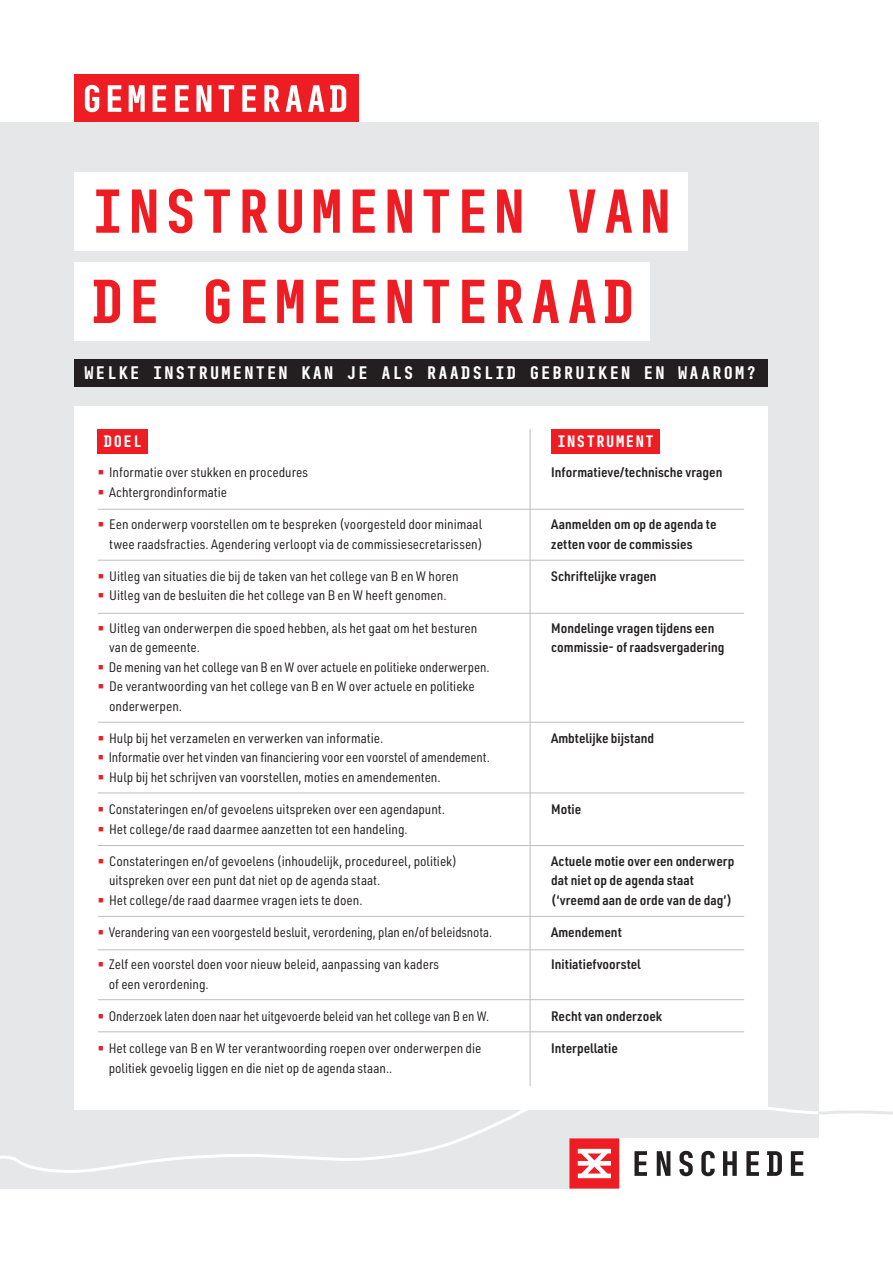
<style>
.page{position:relative;width:893px;height:1263px;background:#fff}
.page>*{position:absolute;margin:0;border:0;box-sizing:border-box;transform-origin:0 0}
.t1{font:700 56.1px/90.3px "BC Sklonar";letter-spacing:.1em;color:#ee1d23}
.t2{font:700 16.5px "BC Sklonar";letter-spacing:.135em;color:#fff}
.t3{font:700 15px "BC Sklonar";letter-spacing:.1em;color:#fff}
.t4{font:13.5px/19.5px "URWDIN Semi Cond";color:#231f20}
.t5{font:600 13.5px/19.5px "URWDIN Semi Cond";color:#231f20}
.s1{font-weight:600;color:#ec1d25}
</style>
<div class="page">
<div style="left:0;top:122px;width:819px;height:1066px;background:#e6e7e9"></div>
<svg style="left:821px;top:1110px;width:72px;height:5px"></svg>
<div style="left:74px;top:74px;width:285px;height:48px;background:#ee1d23"></div>
<svg style="left:85px;top:85px;width:261px;height:27px"></svg>
<div style="left:74px;top:172px;width:614px;height:78px;background:#fff"></div>
<div style="left:74px;top:262px;width:575px;height:79px;background:#fff"></div>
<div style="left:74px;top:359px;width:693px;height:27px;background:#231f20"></div>
<div style="left:74px;top:406px;width:693px;height:703px;background:#fff"></div>
<div style="left:551px;top:429px;width:109px;height:24px;background:#ee1d23"></div>
<div style="left:98px;top:429px;width:50px;height:24px;background:#ee1d23"></div>
<hr style="left:98px;top:509px;width:646px;height:1px;background:#bcbdc0">
<hr style="left:98px;top:560px;width:646px;height:1px;background:#bcbdc0">
<hr style="left:98px;top:613px;width:646px;height:1px;background:#bcbdc0">
<hr style="left:98px;top:722px;width:646px;height:1px;background:#bcbdc0">
<hr style="left:98px;top:792px;width:646px;height:1px;background:#bcbdc0">
<hr style="left:98px;top:845px;width:646px;height:1px;background:#bcbdc0">
<hr style="left:98px;top:916px;width:646px;height:1px;background:#bcbdc0">
<hr style="left:98px;top:949px;width:646px;height:1px;background:#bcbdc0">
<hr style="left:530px;top:429px;width:1px;height:657px;background:#bcbdc0">
<svg style="left:0;top:1077px;width:821px;height:112px"></svg>
<hr style="left:98px;top:1031px;width:646px;height:1px;background:#bcbdc0">
<hr style="left:98px;top:999px;width:646px;height:1px;background:#bcbdc0">
<h1 class="t1" style="left:92px;top:166px;width:580px">INSTRUMENTEN VAN<br>DE GEMEENTERAAD</h1>
<p class="t2" style="left:85px;top:363px;width:673px">WELKE INSTRUMENTEN KAN JE ALS RAADSLID GEBRUIKEN EN WAAROM?</p>
<p class="t3" style="left:104px;top:432px;width:39px">DOEL</p>
<p class="t3" style="left:557px;top:432px;width:98px">INSTRUMENT</p>
<p class="t5" style="left:551px;top:462px;width:173px">Informatieve/technische vragen</p>
<p class="t5" style="left:551px;top:514px;width:167px">Aanmelden om op de agenda te zetten voor de commissies</p>
<p class="t5" style="left:551px;top:566px;width:107px">Schriftelijke vragen</p>
<p class="t5" style="left:551px;top:617px;width:175px">Mondelinge vragen tijdens een commissie- of raadsvergadering</p>
<p class="t4" style="left:98px;top:462px;width:212px"><span class="s1">▬</span> Informatie over stukken en procedures <span class="s1">▬</span> Achtergrondinformatie</p>
<p class="t4" style="left:98px;top:514px;width:386px;text-align:right"><span class="s1">▬</span> Een onderwerp voorstellen om te bespreken (voorgesteld door minimaal twee raadsfracties. Agendering verloopt via de commissiesecretarissen)</p>
<p class="t4" style="left:98px;top:566px;width:362px"><span class="s1">▬</span> Uitleg van situaties die bij de taken van het college van B en W horen <span class="s1">▬</span> Uitleg van de besluiten die het college van B en W heeft genomen.</p>
<p class="t4" style="left:98px;top:618px;width:381px"><span class="s1">▬</span> Uitleg van onderwerpen die spoed hebben, als het gaat om het besturen</p>
<p class="t4" style="left:109px;top:637px;width:92px">van de gemeente.</p>
<p class="t4" style="left:98px;top:657px;width:393px"><span class="s1">▬</span> De mening van het college van B en W over actuele en politieke onderwerpen.</p>
<p class="t4" style="left:98px;top:676px;width:378px"><span class="s1">▬</span> De verantwoording van het college van B en W over actuele en politieke</p>
<p class="t4" style="left:109px;top:696px;width:74px">onderwerpen.</p>
<p class="t4" style="left:98px;top:728px;width:393px"><span class="s1">▬</span> Hulp bij het verzamelen en verwerken van informatie.<br><span class="s1">▬</span> Informatie over het vinden van financiering voor een voorstel of amendement. <span class="s1">▬</span> Hulp bij het schrijven van voorstellen, moties en amendementen.</p>
<p class="t4" style="left:98px;top:799px;width:349px"><span class="s1">▬</span> Constateringen en/of gevoelens uitspreken over een agendapunt. <span class="s1">▬</span> Het college/de raad daarmee aanzetten tot een handeling.</p>
<p class="t4" style="left:98px;top:851px;width:361px"><span class="s1">▬</span> Constateringen en/of gevoelens (inhoudelijk, procedureel, politiek)</p>
<p class="t4" style="left:109px;top:870px;width:273px">uitspreken over een punt dat niet op de agenda staat.</p>
<p class="t4" style="left:98px;top:890px;width:266px"><span class="s1">▬</span> Het college/de raad daarmee vragen iets te doen.</p>
<p class="t4" style="left:98px;top:922px;width:396px"><span class="s1">▬</span> Verandering van een voorgesteld besluit, verordening, plan en/of beleidsnota.</p>
<p class="t4" style="left:109px;top:954px;width:332px;text-indent:-11px"><span class="s1">▬</span> Zelf een voorstel doen voor nieuw beleid, aanpassing van kaders of een verordening.</p>
<p class="t4" style="left:98px;top:1006px;width:393px"><span class="s1">▬</span> Onderzoek laten doen naar het uitgevoerde beleid van het college van B en W.</p>
<p class="t4" style="left:109px;top:1038px;width:374px;text-indent:-11px"><span class="s1">▬</span> Het college van B en W ter verantwoording roepen over onderwerpen die politiek gevoelig liggen en die niet op de agenda staan..</p>
<p class="t5" style="left:551px;top:728px;width:104px">Ambtelijke bijstand</p>
<p class="t5" style="left:551px;top:799px;width:32px">Motie</p>
<p class="t5" style="left:551px;top:851px;width:185px">Actuele motie over een onderwerp dat niet op de agenda staat (‘vreemd aan de orde van de dag’)</p>
<p class="t5" style="left:551px;top:922px;width:72px">Amendement</p>
<p class="t5" style="left:551px;top:954px;width:91px">Initiatiefvoorstel</p>
<p class="t5" style="left:551px;top:1006px;width:112px">Recht van onderzoek</p>
<p class="t5" style="left:551px;top:1038px;width:68px">Interpellatie</p>
</div>
